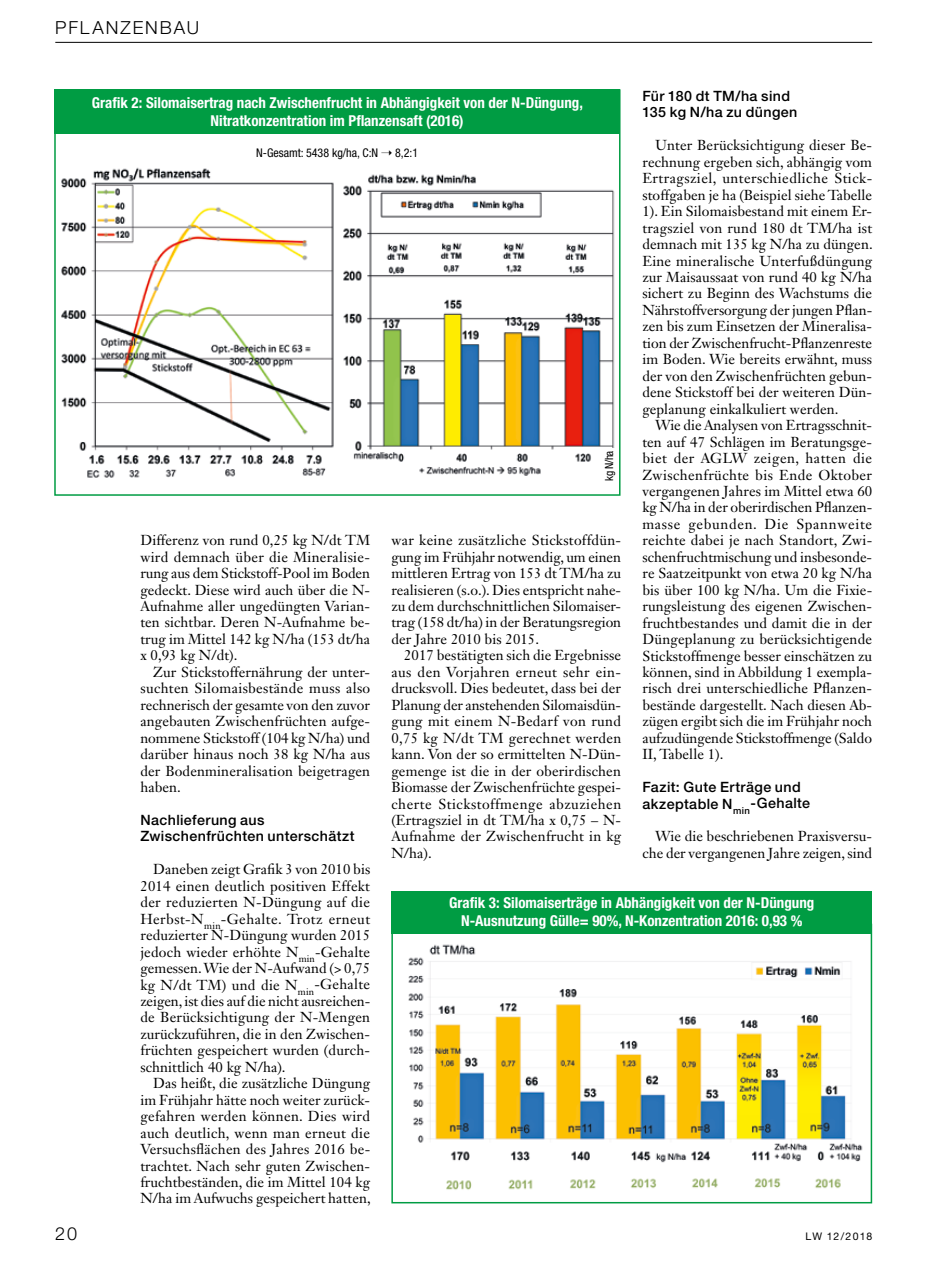
<style>
.page{position:relative;width:936px;height:1263px;background:#fff}
.page>*{position:absolute;margin:0;border:0;box-sizing:border-box;transform-origin:0 0}
.t1{font:300 18px "Helvetica Neue LT Std";letter-spacing:.105em;color:#000}
.t2{font:700 condensed 15px/18px "Helvetica Neue LT Std";color:#fff;text-align:center}
.t3{font:14.25px/16.5px "Janson Text LT Std";letter-spacing:.005em;color:#000;text-align:justify}
.t4{font:500 14.25px/16.5px "Helvetica Neue LT Std";letter-spacing:.03em;color:#000}
.t5{font:condensed 12px "Helvetica Neue LT Std";color:#000}
.t6{font:condensed 11.25px "Helvetica Neue LT Std";color:#000}
.t7{font:10.5px "Helvetica Neue LT Std";letter-spacing:.09em;color:#000}
</style>
<div class="page">
<hr style="left:55px;top:42px;width:817px;height:1px;background:#000">
<img style="left:61px;top:167px;width:273px;height:311px">
<div style="left:54px;top:90px;width:566px;height:44px;background:#009c43"></div>
<img style="left:343px;top:174px;width:272px;height:302px">
<div style="left:595px;top:448px;width:26px;height:14px;background:#fff"></div>
<div style="left:54px;top:89px;width:566px;height:407px;border:2px solid #009c43"></div>
<img style="left:408px;top:944px;width:455px;height:246px">
<div style="left:391px;top:924px;width:481px;height:279px;border:2px solid #009c43"></div>
<div style="left:391px;top:891px;width:481px;height:42px;background:#009c43"></div>
<p class="t1" style="left:55px;top:17px;width:145px">PFLANZENBAU</p>
<p class="t4" style="left:642px;top:87px;width:156px">Für 180 dt TM/ha sind<br>135 kg N/ha zu düngen</p>
<p class="t3" style="left:642px;top:137px;width:232px;text-indent:13px">Unter Berücksichtigung dieser Be&shy;rechnung ergeben sich, abhängig vom Ertragsziel, unterschiedliche Stick&shy;stoffgaben je ha (Beispiel siehe Tabelle 1). Ein Silomaisbestand mit einem Er&shy;tragsziel von rund 180 dt TM/ha ist demnach mit 135 kg N/ha zu düngen.<br>Eine mineralische Unterfußdüngung zur Maisaussaat von rund 40 kg N/ha sichert zu Beginn des Wachstums die Nährstoffversorgung der jungen Pflan&shy;zen bis zum Einsetzen der Mineralisa&shy;tion der Zwischenfrucht-Pflanzenreste im Boden. Wie bereits erwähnt, muss der von den Zwischenfrüchten gebun&shy;dene Stickstoff bei der weiteren Dün&shy;geplanung einkalkuliert werden.</p>
<p class="t3" style="left:642px;top:417px;width:231px;text-indent:13px">Wie die Analysen von Ertragsschnit&shy;ten auf 47 Schlägen im Beratungsge&shy;biet der AGLW zeigen, hatten die Zwischenfrüchte bis Ende Oktober vergangenen Jahres im Mittel etwa 60 kg N/ha in der oberirdischen Pflanzen&shy;masse gebunden. Die Spannweite reichte dabei je nach Standort, Zwi&shy;schenfruchtmischung und insbesonde&shy;re Saatzeitpunkt von etwa 20 kg N/ha bis über 100 kg N/ha. Um die Fixie&shy;rungsleistung des eigenen Zwischen&shy;fruchtbestandes und damit die in der Düngeplanung zu berücksichtigende Stickstoffmenge besser einschätzen zu können, sind in Abbildung 1 exempla&shy;risch drei unterschiedliche Pflanzen&shy;bestände dargestellt. Nach diesen Ab&shy;zügen ergibt sich die im Frühjahr noch aufzudüngende Stickstoffmenge (Saldo II, Tabelle 1).</p>
<p class="t4" style="left:642px;top:779px;width:169px">Fazit: Gute Erträge und akzeptable N<sub>min</sub>-Gehalte</p>
<p class="t3" style="left:642px;top:828px;width:231px;text-align:right">Wie die beschriebenen Praxisversu&shy;che der vergangenen Jahre zeigen, sind</p>
<p class="t2" style="left:449px;top:894px;width:366px">Grafik 3: Silomaiserträge in Abhängigkeit von der N-Düngung<br>N-Ausnutzung Gülle= 90%, N-Konzentration 2016: 0,93 %</p>
<p class="t2" style="left:92px;top:94px;width:492px">Grafik 2: Silomaisertrag nach Zwischenfrucht in Abhängigkeit von der N-Düngung,<br>Nitratkonzentration im Pflanzensaft (2016)</p>
<p class="t5" style="left:256px;top:146px;width:164px">N-Gesamt: 5438 kg/ha, C:N ➝ 8,2:1</p>
<p class="t6" style="left:602px;top:481px;width:32px;rotate:-90deg">kg N/ha</p>
<p class="t3" style="left:140px;top:532px;width:231px">Differenz von rund 0,25 kg N/dt TM wird demnach über die Mineralisie&shy;rung aus dem Stickstoff-Pool im Boden gedeckt. Diese wird auch über die N-Aufnahme aller ungedüngten Varian&shy;ten sichtbar. Deren N-Aufnahme be&shy;trug im Mittel 142 kg N/ha (153 dt/ha x 0,93 kg N/dt).</p>
<p class="t3" style="left:140px;top:663px;width:231px;text-indent:13px">Zur Stickstoffernährung der unter&shy;suchten Silomaisbestände muss also rechnerisch der gesamte von den zuvor angebauten Zwischenfrüchten aufge&shy;nommene Stickstoff (104 kg N/ha) und darüber hinaus noch 38 kg N/ha aus der Bodenmineralisation beigetragen haben.</p>
<p class="t4" style="left:140px;top:811px;width:216px">Nachlieferung aus<br>Zwischenfrüchten unterschätzt</p>
<p class="t3" style="left:140px;top:861px;width:231px;text-indent:13px">Daneben zeigt Grafik 3 von 2010 bis 2014 einen deutlich positiven Effekt der reduzierten N-Düngung auf die Herbst-N<sub>min</sub>-Gehalte. Trotz erneut reduzierter N-Düngung wurden 2015 jedoch wieder erhöhte N<sub>min</sub>-Gehalte gemessen. Wie der N-Aufwand (&gt; 0,75 kg N/dt TM) und die N<sub>min</sub>-Gehalte zeigen, ist dies auf die nicht ausreichen&shy;de Berücksichtigung der N-Mengen zurückzuführen, die in den Zwischen&shy;früchten gespeichert wurden (durch&shy;schnittlich 40 kg N/ha).</p>
<p class="t3" style="left:140px;top:1075px;width:232px;text-indent:13px">Das heißt, die zusätzliche Düngung im Frühjahr hätte noch weiter zurück&shy;gefahren werden können. Dies wird auch deutlich, wenn man erneut die Versuchsflächen des Jahres 2016 be&shy;trachtet. Nach sehr guten Zwischen&shy;fruchtbeständen, die im Mittel 104 kg N/ha im Aufwuchs gespeichert hatten,</p>
<p class="t3" style="left:391px;top:532px;width:231px">war keine zusätzliche Stickstoffdün&shy;gung im Frühjahr notwendig, um einen mittleren Ertrag von 153 dt TM/ha zu realisieren (s.o.). Dies entspricht nahe&shy;zu dem durchschnittlichen Silomaiser&shy;trag (158 dt/ha) in der Beratungsregion der Jahre 2010 bis 2015.</p>
<p class="t3" style="left:391px;top:647px;width:231px;text-indent:13px">2017 bestätigten sich die Ergebnisse aus den Vorjahren erneut sehr ein&shy;drucksvoll. Dies bedeutet, dass bei der Planung der anstehenden Silomaisdün&shy;gung mit einem N-Bedarf von rund 0,75 kg N/dt TM gerechnet werden kann. Von der so ermittelten N-Dün&shy;gemenge ist die in der oberirdischen Biomasse der Zwischenfrüchte gespei&shy;cherte Stickstoffmenge abzuziehen (Ertragsziel in dt TM/ha x 0,75 – N-Aufnahme der Zwischenfrucht in kg N/ha).</p>
<p class="t1" style="left:55px;top:1222px;width:23px">20</p>
<p class="t7" style="left:805px;top:1230px;width:68px">LW 12/2018</p>
</div>
